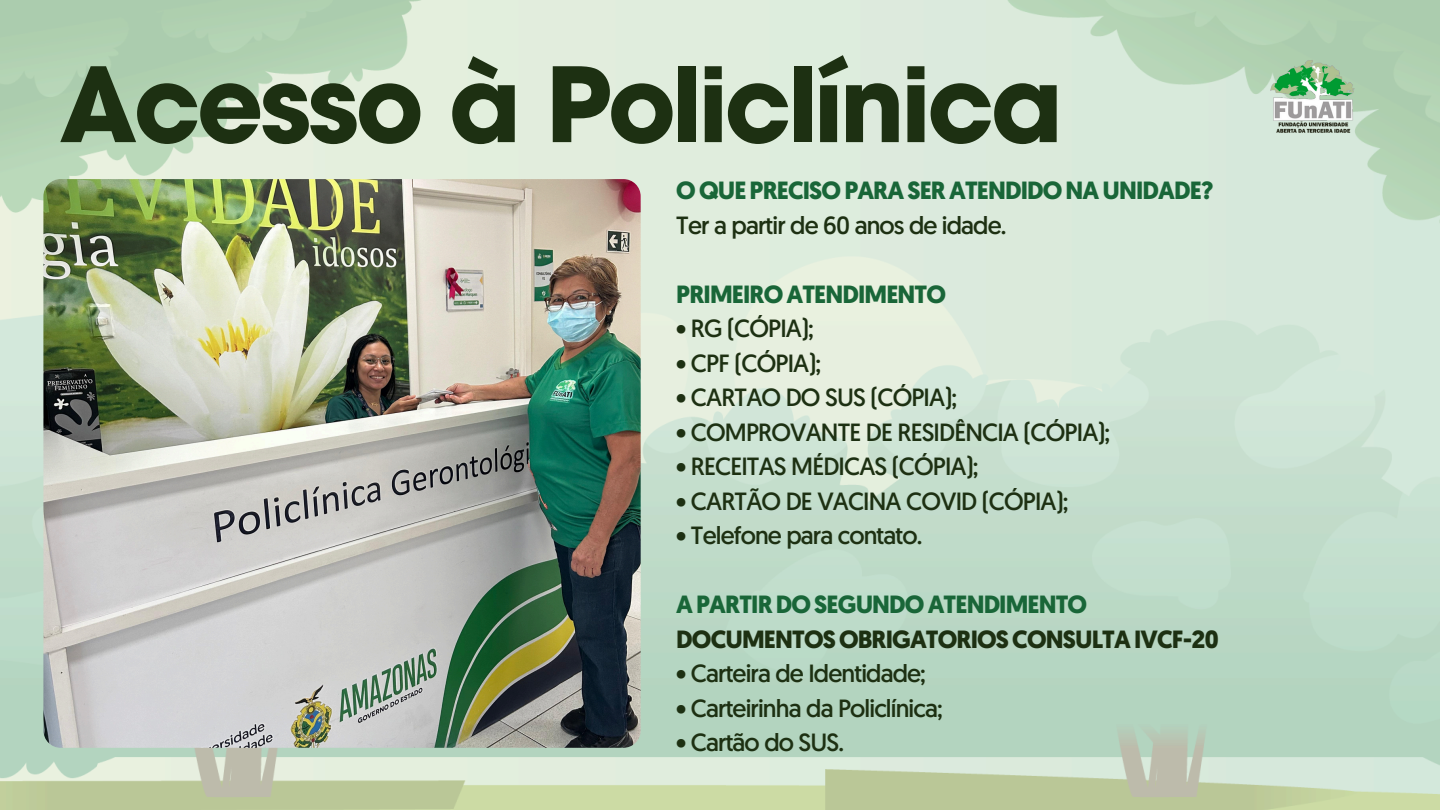
<style>
.page{position:relative;width:1440px;height:810px;background:#fff}
.page>*{position:absolute;margin:0;border:0;box-sizing:border-box;transform-origin:0 0}
.t1{font:700 102.5px "ITC Avant Garde Pro";letter-spacing:-.035em;color:#1d3012}
.t2{font:24.9px "Geomanist";letter-spacing:-.035em;color:#1d3012}
.t3{font:700 24.9px "Geomanist";letter-spacing:-.035em;color:#196638}
.t4{font:700 24.9px "Geomanist";letter-spacing:-.035em;color:#1d3012}
</style>
<div class="page">
<img style="left:1266px;top:51px;width:93px;height:92px">
<img style="left:43px;top:179px;width:598px;height:569px">
<p class="t1" style="left:59px;top:66px;width:1005px">Acesso à Policlínica</p>
<p class="t3" style="left:676px;top:180px;width:538px">O QUE PRECISO PARA SER ATENDIDO NA UNIDADE?</p>
<h1 class="t2" style="left:676px;top:215px;width:332px">Ter a partir de 60 anos de idade.</h1>
<p class="t3" style="left:676px;top:284px;width:271px">PRIMEIRO ATENDIMENTO</p>
<p class="t2" style="left:676px;top:318px;width:139px">• RG (CÓPIA);</p>
<p class="t2" style="left:676px;top:353px;width:146px">• CPF (CÓPIA);</p>
<p class="t2" style="left:676px;top:387px;width:282px">• CARTAO DO SUS (CÓPIA);</p>
<p class="t2" style="left:676px;top:422px;width:435px">• COMPROVANTE DE RESIDÊNCIA (CÓPIA);</p>
<p class="t2" style="left:676px;top:456px;width:304px">• RECEITAS MÉDICAS (CÓPIA);</p>
<p class="t2" style="left:676px;top:491px;width:394px">• CARTÃO DE VACINA COVID (CÓPIA);</p>
<p class="t2" style="left:676px;top:525px;width:248px">• Telefone para contato.</p>
<p class="t3" style="left:676px;top:594px;width:412px">A PARTIR DO SEGUNDO ATENDIMENTO</p>
<p class="t4" style="left:676px;top:629px;width:544px">DOCUMENTOS OBRIGATORIOS CONSULTA IVCF-20</p>
<p class="t2" style="left:676px;top:663px;width:251px">• Carteira de Identidade;</p>
<p class="t2" style="left:676px;top:698px;width:268px">• Carteirinha da Policlínica;</p>
<p class="t2" style="left:676px;top:732px;width:169px">• Cartão do SUS.</p>
</div>
